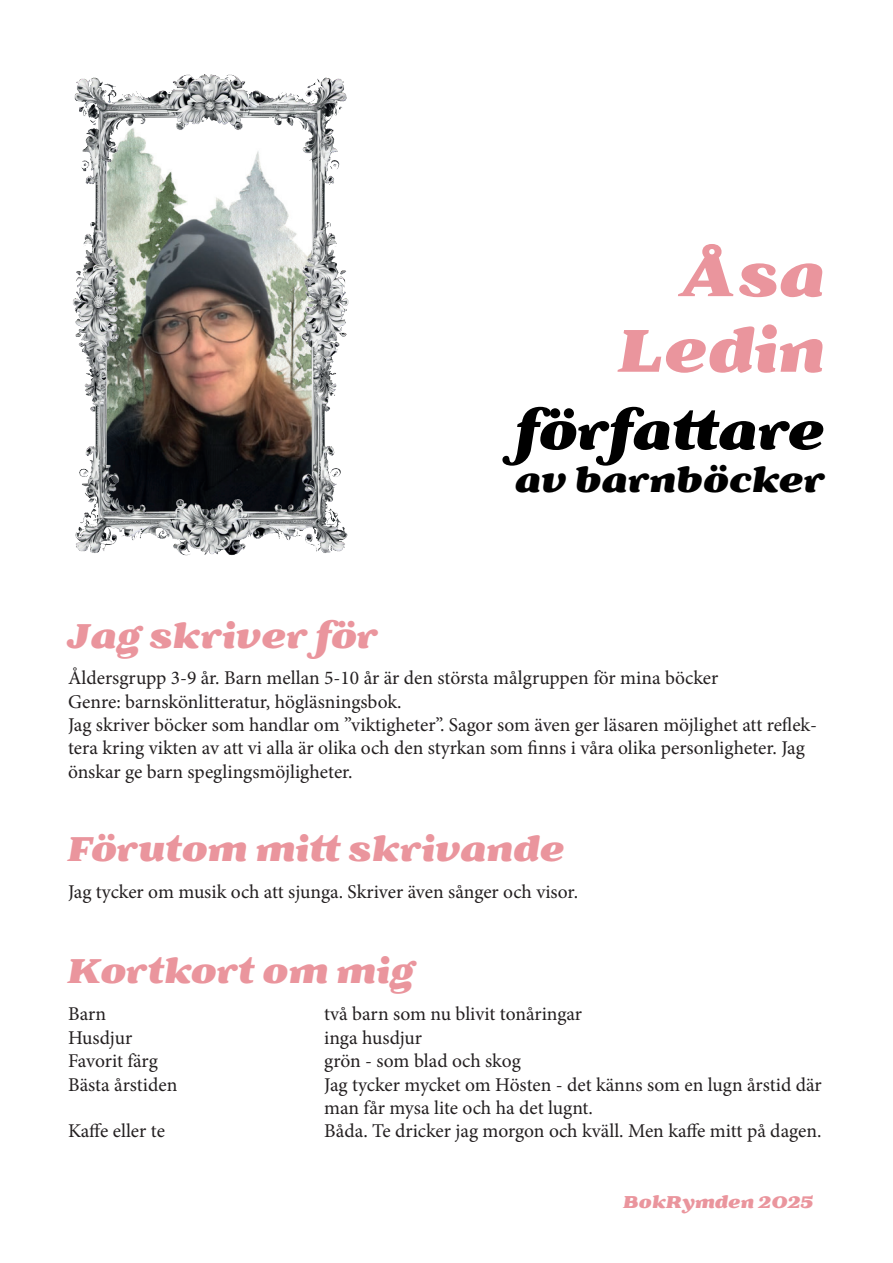
<style>
.page{position:relative;width:893px;height:1263px;background:#fff}
.page>*{position:absolute;margin:0;border:0;box-sizing:border-box;transform-origin:0 0}
.t1{font:italic 900 63px/75.6px "Battlefin";color:#ea959d;text-align:right}
.t2{font:italic 900 54px "Battlefin";color:#000}
.t3{font:italic 900 36px "Battlefin";color:#ea959d}
.t4{font:italic 900 36px "Battlefin";color:#000}
.t5{font:19.5px/23.4px "Minion Pro";letter-spacing:-.005em;color:#231f20}
.t6{font:italic 900 18px "Battlefin";color:#ea959d}
</style>
<div class="page">
<img style="left:73px;top:74px;width:276px;height:482px">
<h1 class="t1" style="left:619px;top:240px;width:207px">Åsa<br>Ledin</h1>
<h2 class="t2" style="left:516px;top:400px;width:311px">författare</h2>
<h3 class="t4" style="left:515px;top:460px;width:312px">av barnböcker</h3>
<h3 class="t3" style="left:68px;top:615px;width:312px">Jag skriver för</h3>
<p class="t5" style="left:68px;top:666px;width:751px">Åldersgrupp 3-9 år. Barn mellan 5-10 år är den största målgruppen för mina böcker<br>Genre: barnskönlitteratur, högläsningsbok.<br>Jag skriver böcker som handlar om ”viktigheter”. Sagor som även ger läsaren möjlighet att reflek&shy;tera kring vikten av att vi alla är olika och den styrkan som finns i våra olika personligheter. Jag önskar ge barn speglingsmöjligheter.</p>
<h3 class="t3" style="left:68px;top:829px;width:498px">Förutom mitt skrivande</h3>
<p class="t5" style="left:68px;top:880px;width:512px">Jag tycker om musik och att sjunga. Skriver även sånger och visor.</p>
<h3 class="t3" style="left:68px;top:951px;width:348px">Kortkort om mig</h3>
<p class="t5" style="left:324px;top:1002px;width:499px">två barn som nu blivit tonåringar<br>inga husdjur<br>grön - som blad och skog<br>Jag tycker mycket om Hösten - det känns som en lugn årstid där man får mysa lite och ha det lugnt.<br>Båda. Te dricker jag morgon och kväll. Men kaffe mitt på dagen.</p>
<p class="t5" style="left:68px;top:1002px;width:111px">Barn<br>Husdjur<br>Favorit färg<br>Bästa årstiden</p>
<p class="t5" style="left:68px;top:1119px;width:98px">Kaffe eller te</p>
<p class="t6" style="left:623px;top:1191px;width:192px">BokRymden 2025</p>
</div>
